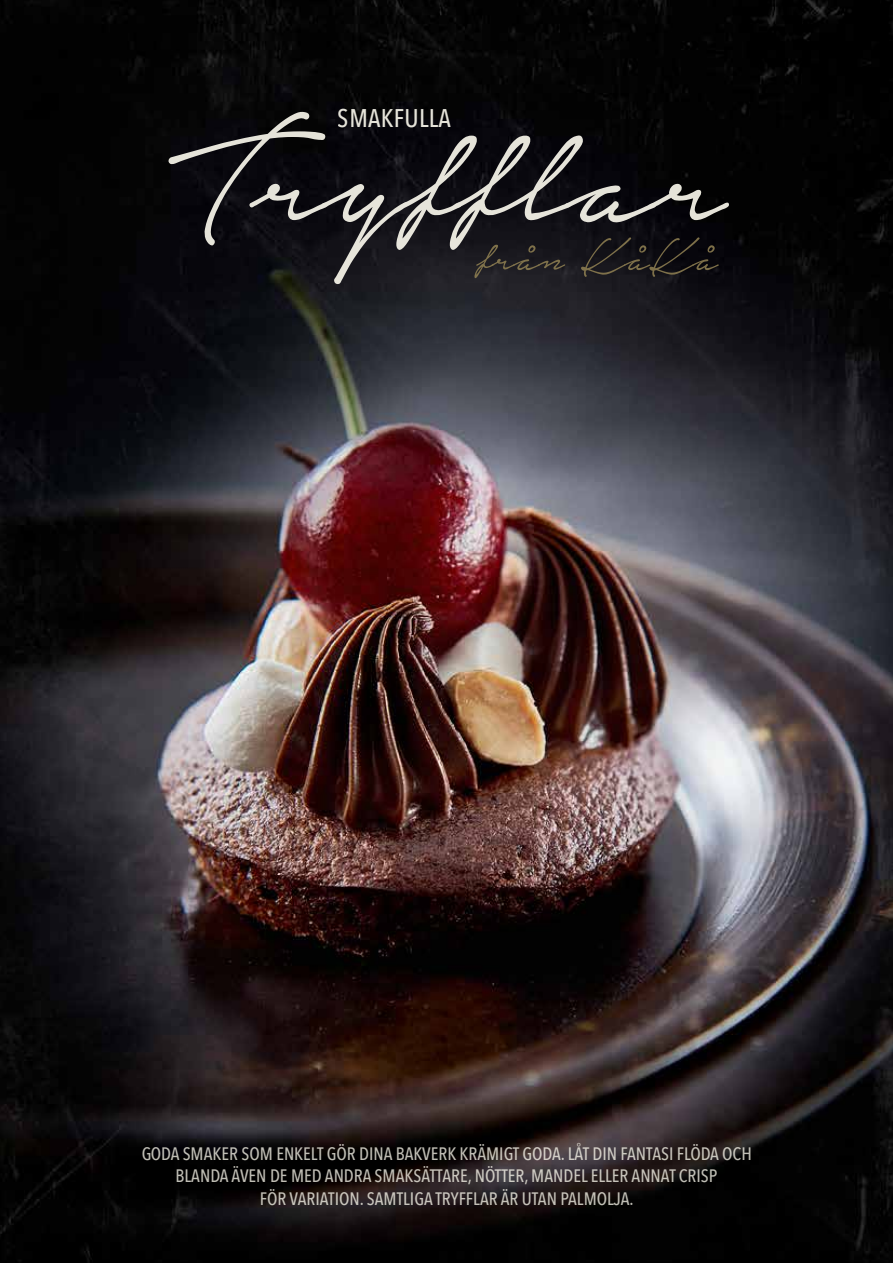
<style>
.page{position:relative;width:893px;height:1263px;background:#fff}
.page>*{position:absolute;margin:0;border:0;box-sizing:border-box;transform-origin:0 0}
.t1{font:193.8px "Notera Personal Use Only";color:#fffdf1}
.t2{font:56.7px "Notera Personal Use Only";color:#8b7c50}
.t3{font:500 25.5px "Avenir Next Condensed";letter-spacing:.01em;color:#fffdf1}
.t4{font:500 18px/22.5px "Avenir Next Condensed";color:#fffdf1;text-align:center}
</style>
<div class="page">
<img style="left:0;top:0;width:893px;height:1263px">
<h3 class="t3" style="left:338px;top:102px;width:114px">SMAKFULLA</h3>
<h1 class="t1" style="left:167px;top:83px;width:560px">Tryfflar</h1>
<h2 class="t2" style="left:476px;top:229px;width:243px">från KåKå</h2>
<p class="t4" style="left:141px;top:1142px;width:612px">GODA SMAKER SOM ENKELT GÖR DINA BAKVERK KRÄMIGT GODA. LÅT DIN FANTASI FLÖDA OCH<br>BLANDA ÄVEN DE MED ANDRA SMAKSÄTTARE, NÖTTER, MANDEL ELLER ANNAT CRISP<br>FÖR VARIATION. SAMTLIGA TRYFFLAR ÄR UTAN PALMOLJA.</p>
</div>
